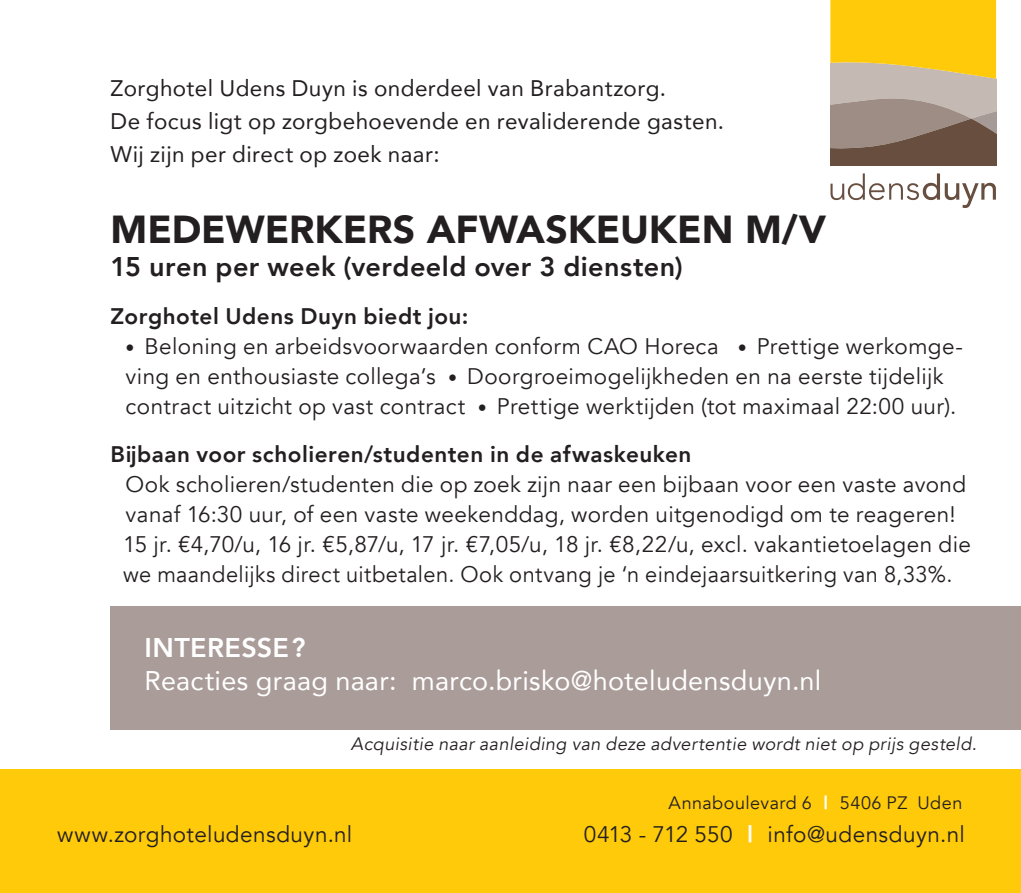
<style>
.page{position:relative;width:1021px;height:893px;background:#fff}
.page>*{position:absolute;margin:0;border:0;box-sizing:border-box;transform-origin:0 0}
.t1{font:900 39px "Avenir";color:#231f20}
.t2{font:27px "Avenir";letter-spacing:.01em;color:#fff}
.t3{font:800 27px "Avenir";letter-spacing:.015em;color:#231f20}
.t4{font:800 27px "Avenir";letter-spacing:.015em;color:#fff}
.t5{font:22.5px/30px "Avenir";letter-spacing:.02em;color:#231f20}
.t6{font:22.5px/33px "Avenir";letter-spacing:.02em;color:#231f20}
.t7{font:800 22.5px "Avenir";letter-spacing:.025em;color:#231f20}
.t8{font:italic 18px "Avenir";letter-spacing:.025em;color:#231f20}
.t9{font:18px "Avenir";letter-spacing:.025em;color:#231f20}
.s1{font-size:18px}
.s2{color:#fff}
</style>
<div class="page">
<div style="left:0;top:770px;width:1020px;height:123px;background:#feca0a"></div>
<svg style="left:830px;top:173px;width:165px;height:35px"></svg>
<svg style="left:830px;top:0;width:166px;height:165px;background:#c4a551"></svg>
<div style="left:111px;top:606px;width:909px;height:123px;background:#a99c99"></div>
<p class="t6" style="left:111px;top:71px;width:615px">Zorghotel Udens Duyn is onderdeel van Brabantzorg.<br>De focus ligt op zorgbehoevende en revaliderende gasten.<br>Wij zijn per direct op zoek naar:</p>
<h1 class="t1" style="left:111px;top:196px;width:717px">MEDEWERKERS AFWASKEUKEN M/V</h1>
<p class="t3" style="left:111px;top:245px;width:574px">15 uren per week (verdeeld over 3 diensten)</p>
<p class="t7" style="left:111px;top:298px;width:359px">Zorghotel Udens Duyn biedt jou:</p>
<p class="t5" style="left:126px;top:331px;width:838px"><span class="s1">•</span> Beloning en arbeidsvoorwaarden conform CAO Horeca <span class="s1">•</span> Prettige werkomge&shy;ving en enthousiaste collega’s <span class="s1">•</span> Doorgroeimogelijkheden en na eerste tijdelijk contract uitzicht op vast contract <span class="s1">•</span> Prettige werktijden (tot maximaal 22:00 uur).</p>
<p class="t7" style="left:111px;top:436px;width:582px">Bijbaan voor scholieren/studenten in de afwaskeuken</p>
<p class="t5" style="left:123px;top:469px;width:849px">Ook scholieren/studenten die op zoek zijn naar een bijbaan voor een vaste avond vanaf 16:30 uur, of een vaste weekenddag, worden uitgenodigd om te reageren!<br>15 jr. €4,70/u, 16 jr. €5,87/u, 17 jr. €7,05/u, 18 jr. €8,22/u, excl. vakantietoelagen die we maandelijks direct uitbetalen. Ook ontvang je ‘n eindejaarsuitkering van 8,33%.</p>
<p class="t4" style="left:145px;top:626px;width:162px">INTERESSE?</p>
<p class="t2" style="left:145px;top:659px;width:678px">Reacties graag naar: marco.brisko@hoteludensduyn.nl</p>
<p class="t8" style="left:351px;top:733px;width:627px">Acquisitie naar aanleiding van deze advertentie wordt niet op prijs gesteld.</p>
<p class="t9" style="left:668px;top:792px;width:295px">Annaboulevard 6 <span class="s2">|</span> 5406 PZ Uden</p>
<p class="t5" style="left:57px;top:820px;width:297px">www.zorghoteludensduyn.nl</p>
<p class="t5" style="left:584px;top:820px;width:382px">0413 - 712 550 <span class="s2">|</span> info@udensduyn.nl</p>
</div>
